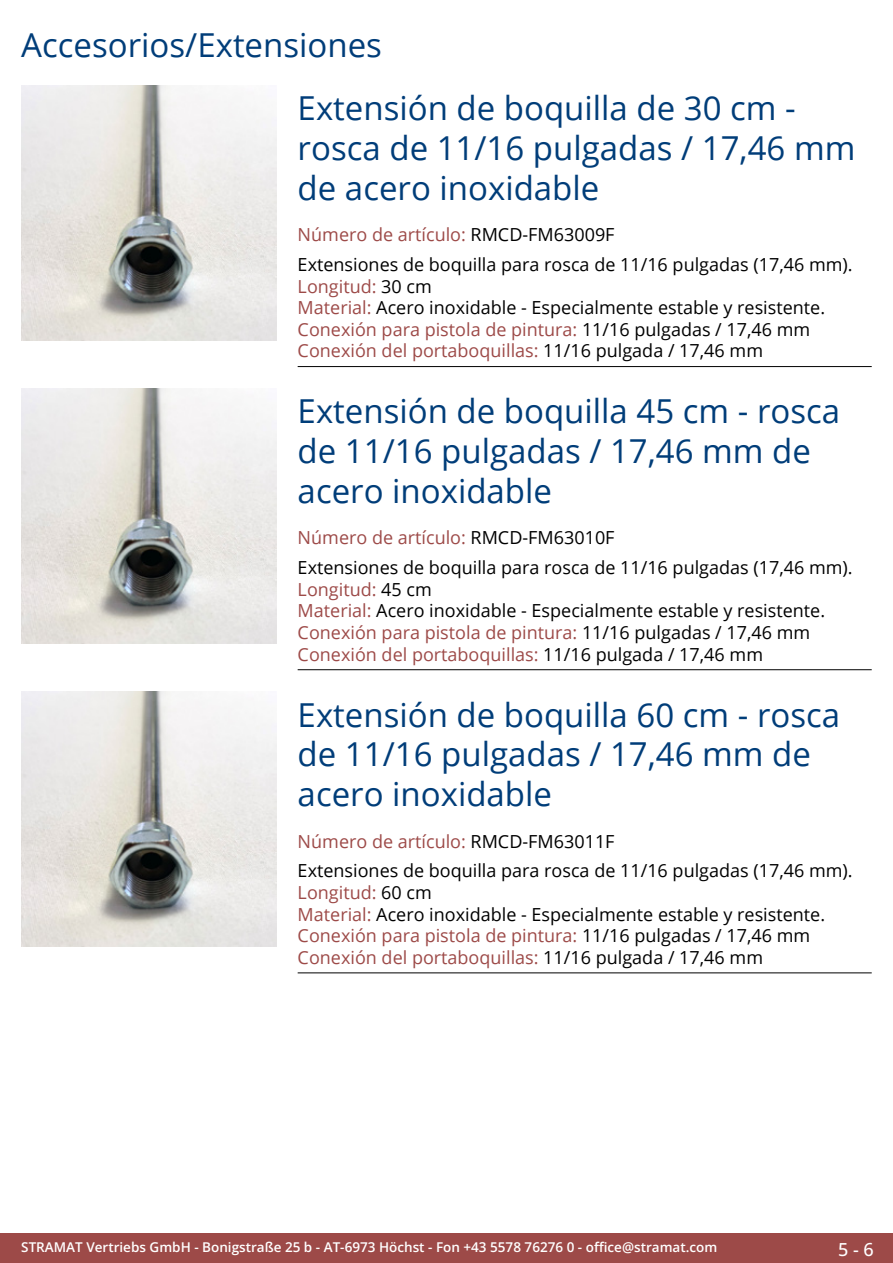
<style>
.page{position:relative;width:893px;height:1263px;background:#fff}
.page>*{position:absolute;margin:0;border:0;box-sizing:border-box;transform-origin:0 0}
.t1{font:33px/39.6px "Open Sans";color:#003d79}
.t2{font:18px/21.6px "Open Sans";color:#000}
.t3{font:18px "Open Sans";color:#9d4a48}
.t4{font:500 18px "Open Sans";color:#fff}
.t5{font:600 13.5px "Open Sans";color:#fff}
.s1{color:#000}
.s2{color:#9d4a48}
</style>
<div class="page">
<div style="left:0;top:1233px;width:893px;height:30px;background:#9d4a48"></div>
<hr style="left:298px;top:366px;width:574px;height:1px;background:#000">
<hr style="left:298px;top:669px;width:574px;height:1px;background:#000">
<hr style="left:298px;top:973px;width:574px;height:1px;background:#000">
<img style="left:21px;top:85px;width:255px;height:255px">
<img style="left:21px;top:388px;width:255px;height:255px">
<img style="left:21px;top:691px;width:255px;height:255px">
<h1 class="t1" style="left:298px;top:12px;width:500px;line-height:63.8px;text-indent:-276px">Accesorios/Extensiones<br>Extensión de boquilla de 30 cm -</h1>
<h1 class="t1" style="left:298px;top:127px;width:559px">rosca de 11/16 pulgadas / 17,46 mm de acero inoxidable</h1>
<p class="t3" style="left:298px;top:222px;width:318px">Número de artículo: <span class="s1">RMCD-FM63009F</span></p>
<p class="t2" style="left:298px;top:253px;width:556px">Extensiones de boquilla para rosca de 11/16 pulgadas (17,46 mm).<br><span class="s2">Longitud:</span> 30 cm<br><span class="s2">Material:</span> Acero inoxidable - Especialmente estable y resistente.<br><span class="s2">Conexión para pistola de pintura:</span> 11/16 pulgadas / 17,46 mm <span class="s2">Conexión del portaboquillas:</span> 11/16 pulgada / 17,46 mm</p>
<h1 class="t1" style="left:298px;top:391px;width:544px">Extensión de boquilla 45 cm - rosca de 11/16 pulgadas / 17,46 mm de acero inoxidable</h1>
<p class="t3" style="left:298px;top:525px;width:318px">Número de artículo: <span class="s1">RMCD-FM63010F</span></p>
<p class="t2" style="left:298px;top:556px;width:556px">Extensiones de boquilla para rosca de 11/16 pulgadas (17,46 mm).<br><span class="s2">Longitud:</span> 45 cm<br><span class="s2">Material:</span> Acero inoxidable - Especialmente estable y resistente.<br><span class="s2">Conexión para pistola de pintura:</span> 11/16 pulgadas / 17,46 mm <span class="s2">Conexión del portaboquillas:</span> 11/16 pulgada / 17,46 mm</p>
<h1 class="t1" style="left:298px;top:694px;width:544px">Extensión de boquilla 60 cm - rosca de 11/16 pulgadas / 17,46 mm de acero inoxidable</h1>
<p class="t3" style="left:298px;top:829px;width:318px">Número de artículo: <span class="s1">RMCD-FM63011F</span></p>
<p class="t2" style="left:298px;top:859px;width:556px">Extensiones de boquilla para rosca de 11/16 pulgadas (17,46 mm).<br><span class="s2">Longitud:</span> 60 cm<br><span class="s2">Material:</span> Acero inoxidable - Especialmente estable y resistente.<br><span class="s2">Conexión para pistola de pintura:</span> 11/16 pulgadas / 17,46 mm <span class="s2">Conexión del portaboquillas:</span> 11/16 pulgada / 17,46 mm</p>
<p class="t5" style="left:21px;top:1238px;width:698px">STRAMAT Vertriebs GmbH - Bonigstraße 25 b - AT-6973 Höchst - Fon +43 5578 76276 0 - office@stramat.com</p>
<p class="t4" style="left:838px;top:1237px;width:37px">5 - 6</p>
</div>
